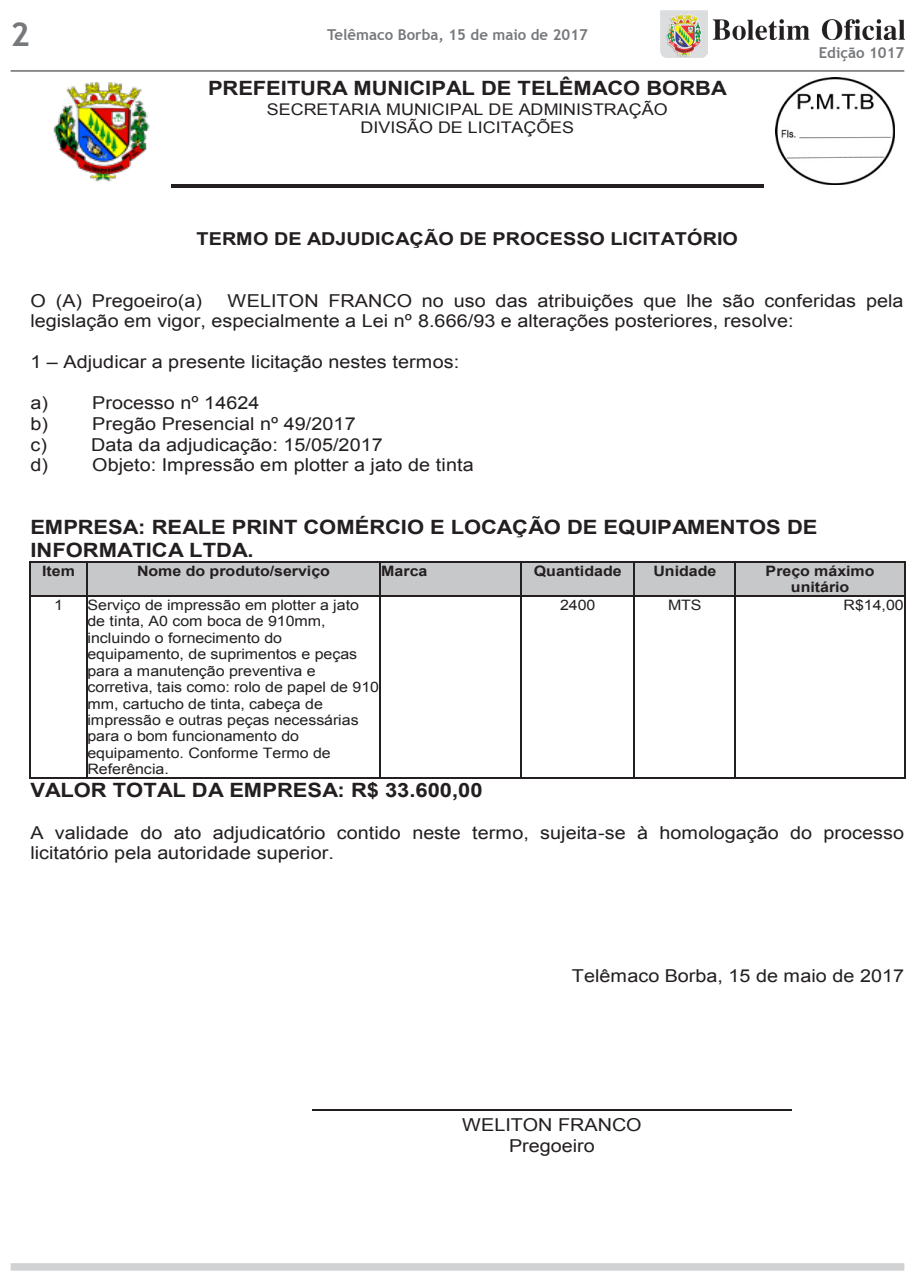
<style>
.page{position:relative;width:915px;height:1285px;background:#fff}
.page>*{position:absolute;margin:0;border:0;box-sizing:border-box;transform-origin:0 0}
.t1{font:700 33px "Trebuchet MS";color:#76787b}
.t2{font:700 19.65px/22.5px "Arial";letter-spacing:-.005em;color:#231f20;scale:1.11 1}
.t3{font:17.85px/20.5px "Arial";color:#231f20;scale:1.11 1}
.t4{font:700 17.85px "Arial";color:#231f20;scale:1.11 1}
.t5{font:16.05px/18.6px "Arial";color:#231f20;text-align:center;scale:1.11 1}
.t6{font:700 15px "Trebuchet MS";color:#76787b}
.t7{font:14.4px/16.4px "Arial";letter-spacing:-.005em;color:#231f20;scale:1.11 1}
.t8{font:700 14.4px/16.5px "Arial";color:#231f20;text-align:center;scale:1.11 1}
.s1{font-style:inherit}
</style>
<div class="page">
<img style="left:660px;top:11px;width:47px;height:47px">
<img style="left:712px;top:19px;width:192px;height:21px">
<hr style="left:11px;top:71px;width:893px;height:1px;background:#231f20">
<hr style="left:171px;top:184px;width:592px;height:4px;background:#231f20">
<img style="left:53px;top:82px;width:97px;height:100px">
<img style="left:775px;top:77px;width:119px;height:107px">
<div style="left:31px;top:579px;width:55px;height:16px;background:#c7c8ca"></div>
<div style="left:31px;top:562px;width:55px;height:17px;background:#c7c8ca"></div>
<div style="left:87px;top:579px;width:292px;height:16px;background:#c7c8ca"></div>
<div style="left:87px;top:562px;width:292px;height:17px;background:#c7c8ca"></div>
<div style="left:381px;top:579px;width:139px;height:16px;background:#c7c8ca"></div>
<div style="left:381px;top:562px;width:139px;height:17px;background:#c7c8ca"></div>
<div style="left:522px;top:579px;width:111px;height:16px;background:#c7c8ca"></div>
<div style="left:522px;top:562px;width:111px;height:17px;background:#c7c8ca"></div>
<div style="left:634px;top:579px;width:100px;height:16px;background:#c7c8ca"></div>
<div style="left:634px;top:562px;width:100px;height:17px;background:#c7c8ca"></div>
<div style="left:736px;top:562px;width:167px;height:17px;background:#c7c8ca"></div>
<div style="left:736px;top:579px;width:167px;height:16px;background:#c7c8ca"></div>
<hr style="left:33px;top:561px;width:53px;height:1px;background:#231f20">
<hr style="left:87px;top:561px;width:292px;height:1px;background:#231f20">
<hr style="left:381px;top:561px;width:139px;height:1px;background:#231f20">
<hr style="left:521px;top:561px;width:112px;height:1px;background:#231f20">
<hr style="left:634px;top:561px;width:100px;height:1px;background:#231f20">
<hr style="left:735px;top:561px;width:168px;height:1px;background:#231f20">
<hr style="left:30px;top:562px;width:1px;height:33px;background:#231f20">
<hr style="left:86px;top:562px;width:1px;height:33px;background:#231f20">
<hr style="left:379px;top:562px;width:2px;height:33px;background:#231f20">
<hr style="left:520px;top:562px;width:1px;height:33px;background:#231f20">
<hr style="left:633px;top:562px;width:1px;height:33px;background:#231f20">
<hr style="left:734px;top:562px;width:1px;height:33px;background:#231f20">
<hr style="left:903px;top:562px;width:1px;height:33px;background:#231f20">
<hr style="left:31px;top:595px;width:55px;height:1px;background:#231f20">
<hr style="left:87px;top:595px;width:292px;height:1px;background:#231f20">
<hr style="left:381px;top:595px;width:139px;height:1px;background:#231f20">
<hr style="left:521px;top:595px;width:112px;height:1px;background:#231f20">
<hr style="left:634px;top:595px;width:100px;height:1px;background:#231f20">
<hr style="left:735px;top:595px;width:168px;height:1px;background:#231f20">
<hr style="left:30px;top:596px;width:1px;height:181px;background:#231f20">
<hr style="left:86px;top:596px;width:1px;height:181px;background:#231f20">
<hr style="left:379px;top:596px;width:2px;height:181px;background:#231f20">
<hr style="left:520px;top:596px;width:1px;height:181px;background:#231f20">
<hr style="left:633px;top:596px;width:1px;height:181px;background:#231f20">
<hr style="left:734px;top:596px;width:1px;height:181px;background:#231f20">
<hr style="left:903px;top:596px;width:1px;height:181px;background:#231f20">
<hr style="left:33px;top:777px;width:53px;height:1px;background:#231f20">
<hr style="left:87px;top:777px;width:292px;height:1px;background:#231f20">
<hr style="left:381px;top:777px;width:139px;height:1px;background:#231f20">
<hr style="left:521px;top:777px;width:112px;height:1px;background:#231f20">
<hr style="left:634px;top:777px;width:100px;height:1px;background:#231f20">
<hr style="left:735px;top:777px;width:168px;height:1px;background:#231f20">
<hr style="left:312px;top:1109px;width:479px;height:1px;background:#231f20">
<div style="left:11px;top:1262px;width:893px;height:8px;background:#d1d2d4"></div>
<p class="t1" style="left:11px;top:14px;width:21px">2</p>
<p class="t6" style="left:327px;top:25px;width:262px">Telêmaco Borba, 15 de maio de 2017</p>
<p class="t2" style="left:208px;top:78px;width:469px">PREFEITURA MUNICIPAL DE TELÊMACO BORBA</p>
<p class="t5" style="left:267px;top:100px;width:362px">SECRETARIA MUNICIPAL DE ADMINISTRAÇÃO<br>DIVISÃO DE LICITAÇÕES</p>
<p class="t4" style="left:196px;top:226px;width:489px">TERMO DE ADJUDICAÇÃO DE PROCESSO LICITATÓRIO</p>
<p class="t6" style="left:818px;top:43px;width:87px">Edição 1017</p>
<p class="t3" style="left:30px;top:290px;width:787px;text-indent:197px">WELITON FRANCO no uso das atribuições que lhe são conferidas pela legislação em vigor, especialmente a Lei nº 8.666/93 e alterações posteriores, resolve:</p>
<p class="t3" style="left:30px;top:352px;width:387px">1 <span class="s1">–</span> Adjudicar a presente licitação nestes termos:</p>
<p class="t3" style="left:30px;top:393px;width:17px">a)</p>
<p class="t3" style="left:92px;top:393px;width:152px">Processo nº 14624</p>
<p class="t3" style="left:30px;top:413px;width:17px">b)</p>
<p class="t3" style="left:92px;top:413px;width:239px">Pregão Presencial nº 49/2017</p>
<p class="t3" style="left:30px;top:434px;width:16px">c)</p>
<p class="t3" style="left:91px;top:434px;width:264px">Data da adjudicação: 15/05/2017</p>
<p class="t3" style="left:30px;top:454px;width:17px">d)</p>
<p class="t3" style="left:92px;top:454px;width:345px">Objeto: Impressão em plotter a jato de tinta</p>
<p class="t3" style="left:30px;top:290px;width:156px">O (A) Pregoeiro(a)</p>
<p class="t2" style="left:30px;top:516px;width:710px">EMPRESA: REALE PRINT COMÉRCIO E LOCAÇÃO DE EQUIPAMENTOS DE<br>INFORMATICA LTDA.</p>
<p class="t8" style="left:42px;top:562px;width:31px">Item</p>
<p class="t8" style="left:137px;top:562px;width:175px">Nome do produto/serviço</p>
<p class="t8" style="left:381px;top:562px;width:43px">Marca</p>
<p class="t8" style="left:533px;top:562px;width:81px">Quantidade</p>
<p class="t8" style="left:653px;top:562px;width:58px">Unidade</p>
<p class="t8" style="left:765px;top:562px;width:100px">Preço máximo unitário</p>
<p class="t7" style="left:54px;top:597px;width:10px">1</p>
<p class="t7" style="left:87px;top:597px;width:264px">Serviço de impressão em plotter a jato de tinta, A0 com boca de 910mm, incluindo o fornecimento do equipamento, de suprimentos e peças para a manutenção preventiva e corretiva, tais como: rolo de papel de 910 mm, cartucho de tinta, cabeça de impressão e outras peças necessárias para o bom funcionamento do equipamento. Conforme Termo de<br>Referência.</p>
<p class="t7" style="left:560px;top:597px;width:33px">2400</p>
<p class="t7" style="left:667px;top:597px;width:32px">MTS</p>
<p class="t7" style="left:843px;top:597px;width:56px">R$14,00</p>
<p class="t2" style="left:30px;top:779px;width:409px">VALOR TOTAL DA EMPRESA: R$ 33.600,00</p>
<p class="t3" style="left:30px;top:822px;width:788px">A validade do ato adjudicatório contido neste termo, sujeita-se à homologação do processo licitatório pela autoridade superior.</p>
<p class="t3" style="left:571px;top:965px;width:301px">Telêmaco Borba, 15 de maio de 2017</p>
<p class="t3" style="left:462px;top:1114px;width:163px;text-align:center">WELITON FRANCO<br>Pregoeiro</p>
</div>
